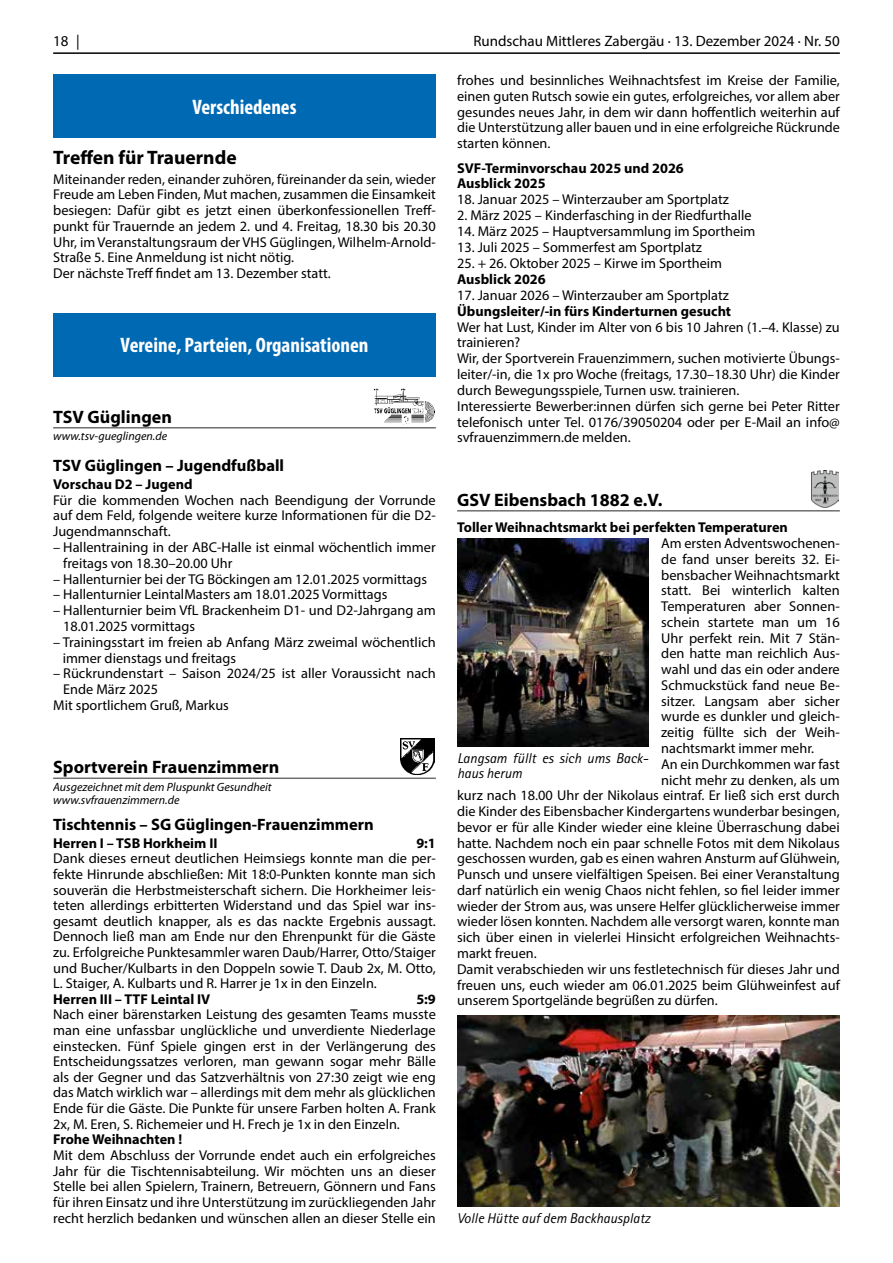
<style>
.page{position:relative;width:893px;height:1263px;background:#fff}
.page>*{position:absolute;margin:0;border:0;box-sizing:border-box;transform-origin:0 0}
.t1{font:700 condensed 21px "Myriad Pro";color:#fff}
.t2{font:700 19.5px "Myriad Pro";color:#000}
.t3{font:700 18px "Myriad Pro";color:#000}
.t4{font:700 16.5px "Myriad Pro";color:#000}
.t5{font:15px "Myriad Pro";color:#000}
.t6{font:14.25px/15.8px "Myriad Pro";color:#000}
.t7{font:700 14.25px/15.9px "Myriad Pro";color:#000}
.t8{font:italic 14.25px/15.8px "Rotis Sans Serif W1 G";color:#000}
.t9{font:italic 12px/13.2px "Myriad Pro";color:#000}
</style>
<div class="page">
<hr style="left:53px;top:52px;width:787px;height:2px;background:#000">
<div style="left:53px;top:74px;width:383px;height:64px;background:#0069b4"></div>
<div style="left:53px;top:313px;width:383px;height:63px;background:#0069b4"></div>
<hr style="left:53px;top:427px;width:383px;height:1px;background:#6f6f6e">
<img style="left:373px;top:388px;width:62px;height:37px">
<hr style="left:53px;top:777px;width:383px;height:2px;background:#6f6f6e">
<img style="left:401px;top:739px;width:34px;height:36px">
<hr style="left:457px;top:510px;width:383px;height:1px;background:#6f6f6e">
<img style="left:812px;top:470px;width:27px;height:37px">
<img style="left:457px;top:539px;width:191px;height:208px">
<img style="left:457px;top:1015px;width:383px;height:192px">
<p class="t5" style="left:53px;top:32px;width:28px">18 |</p>
<p class="t5" style="left:473px;top:32px;width:368px">Rundschau Mittleres Zabergäu · 13. Dezember 2024 · Nr. 50</p>
<h1 class="t1" style="left:192px;top:94px;width:106px">Verschiedenes</h1>
<h2 class="t2" style="left:53px;top:144px;width:185px">Treffen für Trauernde</h2>
<p class="t6" style="left:53px;top:171px;width:384px">Miteinander reden, einander zuhören, füreinander da sein, wieder Freude am Leben Finden, Mut machen, zusammen die Einsamkeit besiegen: Dafür gibt es jetzt einen überkonfessionellen Treff&shy;punkt für Trauernde an jedem 2. und 4. Freitag, 18.30 bis 20.30<br>Uhr, im Veranstaltungsraum der VHS Güglingen, Wilhelm-Arnold-Straße 5. Eine Anmeldung ist nicht nötig.<br>Der nächste Treff findet am 13. Dezember statt.</p>
<h1 class="t1" style="left:121px;top:332px;width:249px">Vereine, Parteien, Organisationen</h1>
<p class="t3" style="left:53px;top:405px;width:120px">TSV Güglingen</p>
<p class="t9" style="left:53px;top:429px;width:116px">www.tsv-gueglingen.de</p>
<p class="t4" style="left:53px;top:454px;width:232px">TSV Güglingen – Jugendfußball</p>
<p class="t7" style="left:53px;top:475px;width:141px">Vorschau D2 – Jugend</p>
<p class="t6" style="left:53px;top:492px;width:384px;text-align:justify">Für die kommenden Wochen nach Beendigung der Vorrunde auf dem Feld, folgende weitere kurze Informationen für die D2- Jugendmannschaft.</p>
<p class="t6" style="left:63px;top:539px;width:374px;text-indent:-10px">– Hallentraining in der ABC-Halle ist einmal wöchentlich immer freitags von 18.30–20.00 Uhr</p>
<p class="t6" style="left:53px;top:571px;width:375px">– Hallenturnier bei der TG Böckingen am 12.01.2025 vormittags</p>
<p class="t6" style="left:53px;top:586px;width:336px">– Hallenturnier LeintalMasters am 18.01.2025 Vormittags</p>
<p class="t6" style="left:63px;top:602px;width:374px;text-indent:-10px">– Hallenturnier beim VfL Brackenheim D1- und D2-Jahrgang am<br>18.01.2025 vormittags</p>
<p class="t6" style="left:63px;top:634px;width:375px;text-indent:-10px">– Trainingsstart im freien ab Anfang März zweimal wöchentlich immer dienstags und freitags</p>
<p class="t6" style="left:53px;top:665px;width:384px">– Rückrundenstart – Saison 2024/25 ist aller Voraussicht nach</p>
<p class="t6" style="left:63px;top:681px;width:96px">Ende März 2025</p>
<p class="t6" style="left:53px;top:697px;width:177px">Mit sportlichem Gruß, Markus</p>
<p class="t3" style="left:53px;top:755px;width:228px">Sportverein Frauenzimmern</p>
<p class="t9" style="left:53px;top:780px;width:220px">Ausgezeichnet mit dem Pluspunkt Gesundheit www.svfrauenzimmern.de</p>
<p class="t4" style="left:53px;top:813px;width:322px">Tischtennis – SG Güglingen-Frauenzimmern</p>
<p class="t7" style="left:53px;top:834px;width:166px">Herren I – TSB Horkheim II</p>
<p class="t7" style="left:416px;top:834px;width:21px">9:1</p>
<p class="t6" style="left:53px;top:850px;width:384px;text-align:justify">Dank dieses erneut deutlichen Heimsiegs konnte man die per&shy;fekte Hinrunde abschließen: Mit 18:0-Punkten konnte man sich souverän die Herbstmeisterschaft sichern. Die Horkheimer leis&shy;teten allerdings erbitterten Widerstand und das Spiel war ins&shy;gesamt deutlich knapper, als es das nackte Ergebnis aussagt.<br>Dennoch ließ man am Ende nur den Ehrenpunkt für die Gäste zu. Erfolgreiche Punktesammler waren Daub/Harrer, Otto/Staiger und Bucher/Kulbarts in den Doppeln sowie T. Daub 2x, M. Otto, L. Staiger, A. Kulbarts und R. Harrer je 1x in den Einzeln.</p>
<p class="t7" style="left:53px;top:990px;width:159px">Herren III – TTF Leintal IV</p>
<p class="t7" style="left:416px;top:990px;width:21px">5:9</p>
<p class="t6" style="left:53px;top:1007px;width:384px;text-align:justify">Nach einer bärenstarken Leistung des gesamten Teams musste man eine unfassbar unglückliche und unverdiente Niederlage einstecken. Fünf Spiele gingen erst in der Verlängerung des Entscheidungssatzes verloren, man gewann sogar mehr Bälle als der Gegner und das Satzverhältnis von 27:30 zeigt wie eng das Match wirklich war – allerdings mit dem mehr als glücklichen Ende für die Gäste. Die Punkte für unsere Farben holten A. Frank 2x, M. Eren, S. Richemeier und H. Frech je 1x in den Einzeln.</p>
<p class="t7" style="left:53px;top:1131px;width:131px">Frohe Weihnachten !</p>
<p class="t6" style="left:53px;top:1147px;width:384px;text-align:justify">Mit dem Abschluss der Vorrunde endet auch ein erfolgreiches Jahr für die Tischtennisabteilung. Wir möchten uns an dieser Stelle bei allen Spielern, Trainern, Betreuern, Gönnern und Fans für ihren Einsatz und ihre Unterstützung im zurückliegenden Jahr recht herzlich bedanken und wünschen allen an dieser Stelle ein</p>
<p class="t6" style="left:457px;top:72px;width:384px;text-align:justify">frohes und besinnliches Weihnachtsfest im Kreise der Familie, einen guten Rutsch sowie ein gutes, erfolgreiches, vor allem aber gesundes neues Jahr, in dem wir dann hoffentlich weiterhin auf die Unterstützung aller bauen und in eine erfolgreiche Rückrunde starten können.</p>
<p class="t7" style="left:457px;top:159px;width:228px">SVF-Terminvorschau 2025 und 2026<br>Ausblick 2025</p>
<p class="t6" style="left:457px;top:191px;width:273px">18. Januar 2025 – Winterzauber am Sportplatz</p>
<p class="t6" style="left:457px;top:207px;width:296px">2. März 2025 – Kinderfasching in der Riedfurthalle</p>
<p class="t6" style="left:457px;top:223px;width:300px">14. März 2025 – Hauptversammlung im Sportheim</p>
<p class="t6" style="left:457px;top:239px;width:246px">13. Juli 2025 – Sommerfest am Sportplatz</p>
<p class="t6" style="left:457px;top:255px;width:266px">25. + 26. Oktober 2025 – Kirwe im Sportheim</p>
<p class="t7" style="left:457px;top:271px;width:90px">Ausblick 2026</p>
<p class="t6" style="left:457px;top:287px;width:273px">17. Januar 2026 – Winterzauber am Sportplatz</p>
<p class="t7" style="left:457px;top:303px;width:276px">Übungsleiter/-in fürs Kinderturnen gesucht</p>
<p class="t6" style="left:457px;top:319px;width:384px">Wer hat Lust, Kinder im Alter von 6 bis 10 Jahren (1.–4. Klasse) zu trainieren?<br>Wir, der Sportverein Frauenzimmern, suchen motivierte Übungs&shy;leiter/-in, die 1x pro Woche (freitags, 17.30–18.30 Uhr) die Kinder durch Bewegungsspiele, Turnen usw. trainieren.<br>Interessierte Bewerber:innen dürfen sich gerne bei Peter Ritter telefonisch unter Tel. 0176/39050204 oder per E-Mail an info@ svfrauenzimmern.de melden.</p>
<p class="t3" style="left:457px;top:488px;width:207px">GSV Eibensbach 1882 e.V.</p>
<p class="t7" style="left:457px;top:519px;width:332px">Toller Weihnachtsmarkt bei perfekten Temperaturen</p>
<p class="t6" style="left:661px;top:535px;width:180px">Am ersten Adventswochenen-</p>
<p class="t6" style="left:661px;top:551px;width:180px">de fand unser bereits 32. Ei-</p>
<p class="t6" style="left:661px;top:567px;width:180px">bensbacher Weihnachtsmarkt</p>
<p class="t6" style="left:661px;top:582px;width:180px">statt. Bei winterlich kalten</p>
<p class="t6" style="left:661px;top:598px;width:180px">Temperaturen aber Sonnen-</p>
<p class="t6" style="left:661px;top:614px;width:180px">schein startete man um 16</p>
<p class="t6" style="left:661px;top:630px;width:180px">Uhr perfekt rein. Mit 7 Stän-</p>
<p class="t6" style="left:661px;top:645px;width:180px">den hatte man reichlich Aus-</p>
<p class="t6" style="left:661px;top:661px;width:180px">wahl und das ein oder andere</p>
<p class="t6" style="left:661px;top:677px;width:180px">Schmuckstück fand neue Be-</p>
<p class="t6" style="left:661px;top:693px;width:180px">sitzer. Langsam aber sicher</p>
<p class="t6" style="left:661px;top:708px;width:180px">wurde es dunkler und gleich-</p>
<p class="t6" style="left:661px;top:724px;width:180px">zeitig füllte sich der Weih-</p>
<p class="t6" style="left:661px;top:740px;width:154px">nachtsmarkt immer mehr.</p>
<p class="t6" style="left:661px;top:756px;width:180px">An ein Durchkommen war fast</p>
<p class="t6" style="left:661px;top:772px;width:180px">nicht mehr zu denken, als um</p>
<p class="t6" style="left:457px;top:787px;width:384px">kurz nach 18.00 Uhr der Nikolaus eintraf. Er ließ sich erst durch</p>
<p class="t6" style="left:457px;top:803px;width:384px">die Kinder des Eibensbacher Kindergartens wunderbar besingen,</p>
<p class="t6" style="left:457px;top:819px;width:384px">bevor er für alle Kinder wieder eine kleine Überraschung dabei</p>
<p class="t6" style="left:457px;top:835px;width:384px">hatte. Nachdem noch ein paar schnelle Fotos mit dem Nikolaus</p>
<p class="t6" style="left:457px;top:850px;width:384px">geschossen wurden, gab es einen wahren Ansturm auf Glühwein,</p>
<p class="t6" style="left:457px;top:866px;width:384px">Punsch und unsere vielfältigen Speisen. Bei einer Veranstaltung</p>
<p class="t6" style="left:457px;top:882px;width:384px">darf natürlich ein wenig Chaos nicht fehlen, so fiel leider immer</p>
<p class="t6" style="left:457px;top:898px;width:384px">wieder der Strom aus, was unsere Helfer glücklicherweise immer</p>
<p class="t6" style="left:457px;top:913px;width:384px">wieder lösen konnten. Nachdem alle versorgt waren, konnte man</p>
<p class="t6" style="left:457px;top:929px;width:384px">sich über einen in vielerlei Hinsicht erfolgreichen Weihnachts-</p>
<p class="t6" style="left:457px;top:945px;width:81px">markt freuen.</p>
<p class="t6" style="left:457px;top:961px;width:384px">Damit verabschieden wir uns festletechnisch für dieses Jahr und</p>
<p class="t6" style="left:457px;top:977px;width:384px">freuen uns, euch wieder am 06.01.2025 beim Glühweinfest auf</p>
<p class="t6" style="left:457px;top:992px;width:262px">unserem Sportgelände begrüßen zu dürfen.</p>
<p class="t8" style="left:457px;top:750px;width:193px">Langsam füllt es sich ums Back&shy;haus herum</p>
<p class="t8" style="left:457px;top:1210px;width:195px">Volle Hütte auf dem Backhausplatz</p>
</div>
